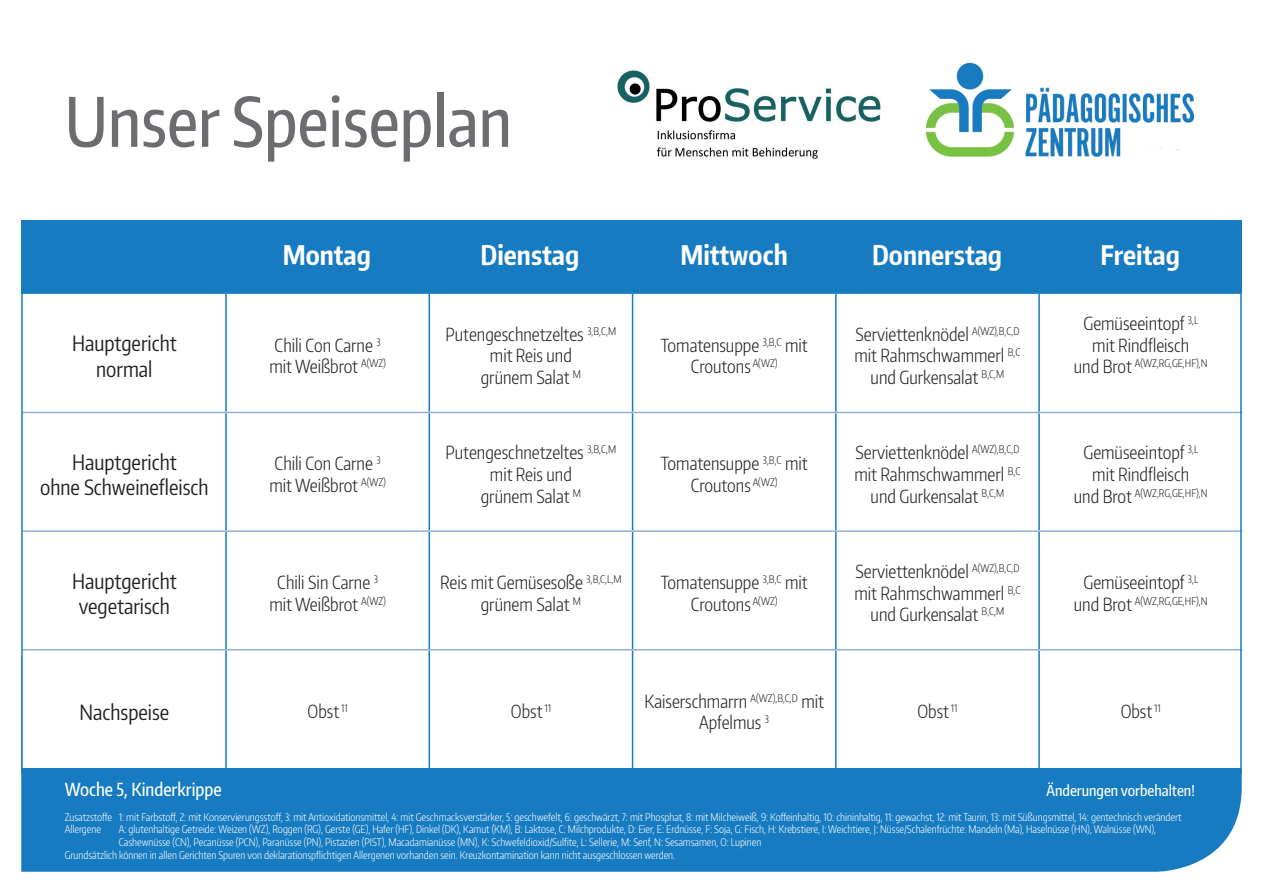
<style>
.page{position:relative;width:1263px;height:893px;background:#fff}
.page>*{position:absolute;margin:0;border:0;box-sizing:border-box;transform-origin:0 0}
.t1{font:500 67.5px "Encode Sans Compressed";color:#6c6d70}
.t2{font:700 27px "Encode Sans Compressed";color:#fff}
.t3{font:21px/25.2px "Encode Sans Compressed";color:#231f20;text-align:center}
.t4{font:300 18px/21.6px "Encode Sans Compressed";color:#231f20;text-align:center}
.t5{font:500 18px "Encode Sans Compressed";color:#fff}
.t6{font:500 15px "Encode Sans Compressed";color:#fff}
.t7{font:300 10.5px/12.6px "Encode Sans Compressed";color:#fff}
.t8{font:300 10.5px "Encode Sans Compressed";color:#231f20}
.s1{font-size:18px}
</style>
<div class="page">
<div style="left:21px;top:220px;width:1221px;height:74px;background:#177bc1"></div>
<div style="left:21px;top:768px;width:1221px;height:104px;background:#177bc1"></div>
<hr style="left:225px;top:294px;width:2px;height:118px;background:#177bc1">
<hr style="left:428px;top:294px;width:2px;height:118px;background:#177bc1">
<hr style="left:632px;top:294px;width:1px;height:118px;background:#177bc1">
<hr style="left:835px;top:294px;width:1px;height:118px;background:#177bc1">
<hr style="left:1038px;top:294px;width:2px;height:118px;background:#177bc1">
<hr style="left:225px;top:413px;width:2px;height:117px;background:#177bc1">
<hr style="left:428px;top:413px;width:2px;height:117px;background:#177bc1">
<hr style="left:632px;top:413px;width:1px;height:117px;background:#177bc1">
<hr style="left:835px;top:413px;width:1px;height:117px;background:#177bc1">
<hr style="left:1038px;top:413px;width:2px;height:117px;background:#177bc1">
<hr style="left:225px;top:532px;width:2px;height:117px;background:#177bc1">
<hr style="left:428px;top:532px;width:2px;height:117px;background:#177bc1">
<hr style="left:632px;top:532px;width:1px;height:117px;background:#177bc1">
<hr style="left:835px;top:532px;width:1px;height:117px;background:#177bc1">
<hr style="left:1038px;top:532px;width:2px;height:117px;background:#177bc1">
<hr style="left:225px;top:650px;width:2px;height:118px;background:#177bc1">
<hr style="left:428px;top:650px;width:2px;height:118px;background:#177bc1">
<hr style="left:632px;top:650px;width:1px;height:118px;background:#177bc1">
<hr style="left:835px;top:650px;width:1px;height:118px;background:#177bc1">
<hr style="left:1038px;top:650px;width:2px;height:118px;background:#177bc1">
<hr style="left:23px;top:412px;width:203px;height:1px;background:#91b0db">
<hr style="left:226px;top:412px;width:203px;height:1px;background:#91b0db">
<hr style="left:429px;top:412px;width:203px;height:1px;background:#91b0db">
<hr style="left:632px;top:412px;width:204px;height:1px;background:#91b0db">
<hr style="left:836px;top:412px;width:203px;height:1px;background:#91b0db">
<hr style="left:1039px;top:412px;width:203px;height:1px;background:#91b0db">
<hr style="left:23px;top:530px;width:203px;height:2px;background:#91b0db">
<hr style="left:226px;top:530px;width:203px;height:2px;background:#91b0db">
<hr style="left:429px;top:530px;width:203px;height:2px;background:#91b0db">
<hr style="left:632px;top:530px;width:204px;height:2px;background:#91b0db">
<hr style="left:836px;top:530px;width:203px;height:2px;background:#91b0db">
<hr style="left:1039px;top:530px;width:203px;height:2px;background:#91b0db">
<hr style="left:23px;top:649px;width:203px;height:1px;background:#91b0db">
<hr style="left:226px;top:649px;width:203px;height:1px;background:#91b0db">
<hr style="left:429px;top:649px;width:203px;height:1px;background:#91b0db">
<hr style="left:632px;top:649px;width:204px;height:1px;background:#91b0db">
<hr style="left:836px;top:649px;width:203px;height:1px;background:#91b0db">
<hr style="left:1039px;top:649px;width:203px;height:1px;background:#91b0db">
<img style="left:926px;top:64px;width:268px;height:93px">
<img style="left:617px;top:70px;width:264px;height:89px">
<h1 class="t1" style="left:65px;top:77px;width:449px">Unser Speiseplan</h1>
<h2 class="t2" style="left:283px;top:237px;width:90px">Montag</h2>
<h2 class="t2" style="left:481px;top:237px;width:100px">Dienstag</h2>
<h2 class="t2" style="left:680px;top:237px;width:109px">Mittwoch</h2>
<h2 class="t2" style="left:872px;top:237px;width:132px">Donnerstag</h2>
<h2 class="t2" style="left:1100px;top:237px;width:81px">Freitag</h2>
<h3 class="t3" style="left:72px;top:330px;width:106px">Hauptgericht normal</h3>
<h3 class="t4" style="left:269px;top:334px;width:118px;text-align:left">Chili Con Carne <sup>3 </sup>mit Weißbrot <sup>A(WZ)</sup></h3>
<h3 class="t4" style="left:446px;top:323px;width:172px">Putengeschnetzeltes <sup>3,B,C,M </sup>mit Reis und<br>grünem Salat <sup>M</sup></h3>
<h3 class="t4" style="left:661px;top:334px;width:148px">Tomatensuppe <sup>3,B,C</sup> mit<br>Croutons <sup>A(WZ)</sup></h3>
<h3 class="t3" style="left:40px;top:449px;width:170px">Hauptgericht<br>ohne Schweinefleisch</h3>
<h3 class="t4" style="left:269px;top:452px;width:118px;text-align:left">Chili Con Carne <sup>3 </sup>mit Weißbrot <sup>A(WZ)</sup></h3>
<h3 class="t4" style="left:446px;top:441px;width:172px">Putengeschnetzeltes <sup>3,B,C,M </sup>mit Reis und<br>grünem Salat <sup>M</sup></h3>
<h3 class="t4" style="left:661px;top:452px;width:148px">Tomatensuppe <sup>3,B,C</sup> mit<br>Croutons <sup>A(WZ)</sup></h3>
<h3 class="t3" style="left:72px;top:568px;width:106px">Hauptgericht vegetarisch</h3>
<h3 class="t4" style="left:269px;top:571px;width:118px">Chili Sin Carne <sup>3 </sup>mit Weißbrot <sup>A(WZ)</sup></h3>
<h3 class="t4" style="left:440px;top:571px;width:183px">Reis mit Gemüsesoße <sup>3,B,C,L,M </sup>grünem Salat <sup>M</sup></h3>
<h3 class="t4" style="left:661px;top:571px;width:148px">Tomatensuppe <sup>3,B,C</sup> mit<br>Croutons <sup>A(WZ)</sup></h3>
<h3 class="t4" style="left:854px;top:323px;width:167px">Serviettenknödel <sup>A(WZ),B,C,D </sup>mit Rahmschwammerl <sup>B,C </sup>und Gurkensalat <sup>B,C,M</sup></h3>
<h3 class="t4" style="left:1083px;top:312px;width:116px">Gemüseeintopf <sup>3,L </sup>mit Rindfleisch</h3>
<p class="t8" style="left:1074px;top:356px;width:135px"><span class="s1">und Brot</span> A(WZ,RG,GE,HF),N</p>
<h3 class="t4" style="left:854px;top:441px;width:167px">Serviettenknödel <sup>A(WZ),B,C,D </sup>mit Rahmschwammerl <sup>B,C </sup>und Gurkensalat <sup>B,C,M</sup></h3>
<h3 class="t4" style="left:1083px;top:441px;width:116px">Gemüseeintopf <sup>3,L </sup>mit Rindfleisch</h3>
<p class="t8" style="left:1074px;top:486px;width:135px"><span class="s1">und Brot</span> A(WZ,RG,GE,HF),N</p>
<h3 class="t4" style="left:854px;top:560px;width:167px">Serviettenknödel <sup>A(WZ),B,C,D </sup>mit Rahmschwammerl <sup>B,C </sup>und Gurkensalat <sup>B,C,M</sup></h3>
<h3 class="t4" style="left:1083px;top:571px;width:116px">Gemüseeintopf <sup>3,L</sup></h3>
<p class="t8" style="left:1074px;top:594px;width:135px"><span class="s1">und Brot</span> A(WZ,RG,GE,HF),N</p>
<h3 class="t3" style="left:80px;top:699px;width:91px">Nachspeise</h3>
<h3 class="t4" style="left:308px;top:700px;width:42px">Obst <sup>11</sup></h3>
<h3 class="t4" style="left:511px;top:700px;width:42px">Obst <sup>11</sup></h3>
<h3 class="t4" style="left:644px;top:689px;width:181px">Kaiserschmarrn <sup>A(WZ),B,C,D</sup> mit<br>Apfelmus <sup>3</sup></h3>
<h3 class="t4" style="left:917px;top:700px;width:42px">Obst <sup>11</sup></h3>
<h3 class="t4" style="left:1121px;top:700px;width:42px">Obst <sup>11</sup></h3>
<h3 class="t5" style="left:65px;top:777px;width:158px">Woche 5, Kinderkrippe</h3>
<h3 class="t6" style="left:1047px;top:780px;width:150px">Änderungen vorbehalten!</h3>
<p class="t7" style="left:65px;top:810px;width:1118px">Zusatzstoffe 1: mit Farbstoff, 2: mit Konservierungsstoff, 3: mit Antioxidationsmittel, 4: mit Geschmacksverstärker, 5: geschwefelt, 6: geschwärzt, 7: mit Phosphat, 8: mit Milcheiweiß, 9: Koffeinhaltig, 10: chininhaltig, 11: gewachst, 12: mit Taurin, 13: mit Süßungsmittel, 14: gentechnisch verändert<br>Allergene</p>
<p class="t7" style="left:119px;top:823px;width:1039px">A: glutenhaltige Getreide: Weizen (WZ), Roggen (RG), Gerste (GE), Hafer (HF), Dinkel (DK), Kamut (KM), B: Laktose, C: Milchprodukte, D: Eier, E: Erdnüsse, F: Soja, G: Fisch, H: Krebstiere, I: Weichtiere, J: Nüsse/Schalenfrüchte: Mandeln (Ma), Haselnüsse (HN), Walnüsse (WN),</p>
<p class="t7" style="left:119px;top:835px;width:644px">Cashewnüsse (CN), Pecanüsse (PCN), Paranüsse (PN), Pistazien (PIST), Macadamianüsse (MN), K: Schwefeldioxid/Sulfite, L: Sellerie, M: Senf, N: Sesamsamen, O: Lupinen</p>
<p class="t7" style="left:65px;top:848px;width:612px">Grundsätzlich können in allen Gerichten Spuren von deklarationspflichtigen Allergenen vorhanden sein. Kreuzkontamination kann nicht ausgeschlossen werden.</p>
</div>
